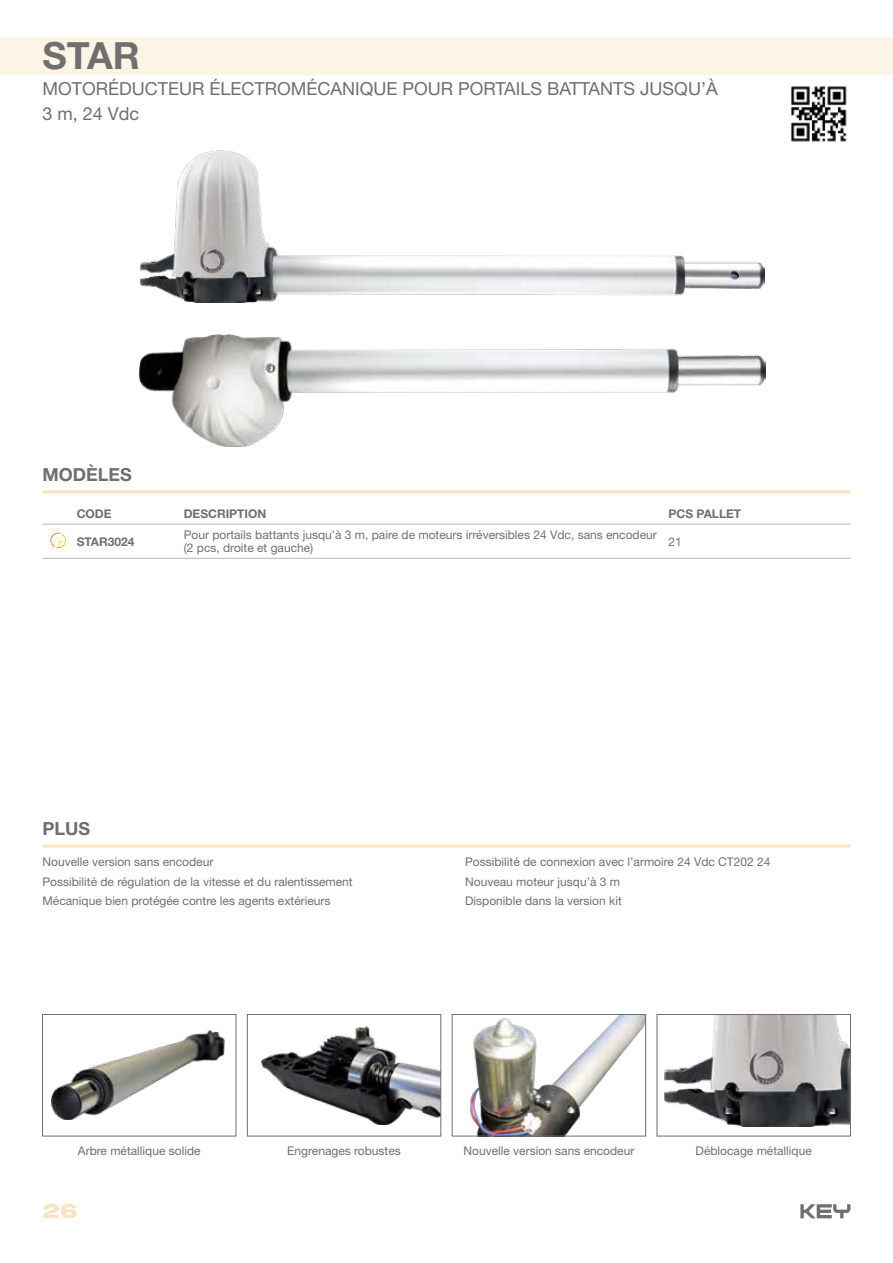
<style>
.page{position:relative;width:893px;height:1263px;background:#fff}
.page>*{position:absolute;margin:0;border:0;box-sizing:border-box;transform-origin:0 0}
.t1{font:700 37.5px "Helvetica Neue LT Std";color:#706f6f}
.t2{font:800 expanded 19.8px "Helvetica Neue LT Std";color:#f8e4bd}
.t3{font:18px/25.5px "Helvetica Neue LT Std";color:#706f6f}
.t4{font:700 18px "Helvetica Neue LT Std";color:#706f6f}
.t5{font:12px/20px "Helvetica Neue LT Std";color:#706f6f}
.t6{font:700 12px "Helvetica Neue LT Std";color:#706f6f}
</style>
<div class="page">
<svg style="left:800px;top:1204px;width:50px;height:14px"></svg>
<img style="left:140px;top:151px;width:624px;height:152px">
<img style="left:139px;top:334px;width:626px;height:112px">
<img style="left:52px;top:1031px;width:173px;height:88px">
<div style="left:42px;top:1014px;width:194px;height:122px;border:1px solid #706f6f"></div>
<img style="left:262px;top:1026px;width:177px;height:98px">
<div style="left:247px;top:1014px;width:194px;height:122px;border:1px solid #706f6f"></div>
<img style="left:469px;top:1016px;width:175px;height:118px">
<div style="left:452px;top:1014px;width:194px;height:122px;border:1px solid #706f6f"></div>
<img style="left:665px;top:1016px;width:184px;height:110px">
<div style="left:657px;top:1014px;width:194px;height:122px;border:1px solid #706f6f"></div>
<hr style="left:43px;top:490px;width:807px;height:3px;background:#f8e4bd">
<svg style="left:43px;top:844px;width:807px;height:4px;background:#f9eacd"></svg>
<div style="left:0;top:37px;width:893px;height:37px;background:#fcf4e4"></div>
<hr style="left:72px;top:524px;width:107px;height:1px;background:#b7b7b7">
<hr style="left:179px;top:524px;width:485px;height:1px;background:#b7b7b7">
<hr style="left:664px;top:524px;width:90px;height:1px;background:#b7b7b7">
<hr style="left:664px;top:558px;width:90px;height:1px;background:#b7b7b7">
<hr style="left:754px;top:524px;width:96px;height:1px;background:#b7b7b7">
<hr style="left:754px;top:558px;width:96px;height:1px;background:#b7b7b7">
<svg style="left:43px;top:524px;width:29px;height:35px"></svg>
<hr style="left:72px;top:558px;width:107px;height:1px;background:#b7b7b7">
<hr style="left:179px;top:558px;width:485px;height:1px;background:#b7b7b7">
<img style="left:791px;top:86px;width:56px;height:56px">
<h1 class="t1" style="left:43px;top:33px;width:99px">STAR</h1>
<h3 class="t3" style="left:43px;top:75px;width:677px">MOTORÉDUCTEUR ÉLECTROMÉCANIQUE POUR PORTAILS BATTANTS JUSQU’À<br>3 m, 24 Vdc</h3>
<h3 class="t4" style="left:43px;top:463px;width:91px">MODÈLES</h3>
<p class="t6" style="left:77px;top:506px;width:36px">CODE</p>
<p class="t6" style="left:184px;top:506px;width:84px">DESCRIPTION</p>
<p class="t6" style="left:668px;top:506px;width:74px">PCS PALLET</p>
<p class="t6" style="left:77px;top:534px;width:59px">STAR3024</p>
<p class="t5" style="left:184px;top:528px;width:475px;line-height:13.5px">Pour portails battants jusqu’à 3 m, paire de moteurs irréversibles 24 Vdc, sans encodeur (2 pcs, droite et gauche)</p>
<p class="t5" style="left:668px;top:531px;width:15px">21</p>
<h3 class="t4" style="left:43px;top:818px;width:49px">PLUS</h3>
<p class="t5" style="left:43px;top:851px;width:312px">Nouvelle version sans encodeur<br>Possibilité de régulation de la vitesse et du ralentissement<br>Mécanique bien protégée contre les agents extérieurs</p>
<p class="t5" style="left:465px;top:851px;width:307px">Possibilité de connexion avec l’armoire 24 Vdc CT202 24<br>Nouveau moteur jusqu’à 3 m<br>Disponible dans la version kit</p>
<p class="t5" style="left:78px;top:1140px;width:124px">Arbre métallique solide</p>
<p class="t5" style="left:287px;top:1140px;width:115px">Engrenages robustes</p>
<p class="t5" style="left:463px;top:1140px;width:172px">Nouvelle version sans encodeur</p>
<p class="t5" style="left:696px;top:1140px;width:118px">Déblocage métallique</p>
<h2 class="t2" style="left:43px;top:1198px;width:37px">26</h2>
</div>
